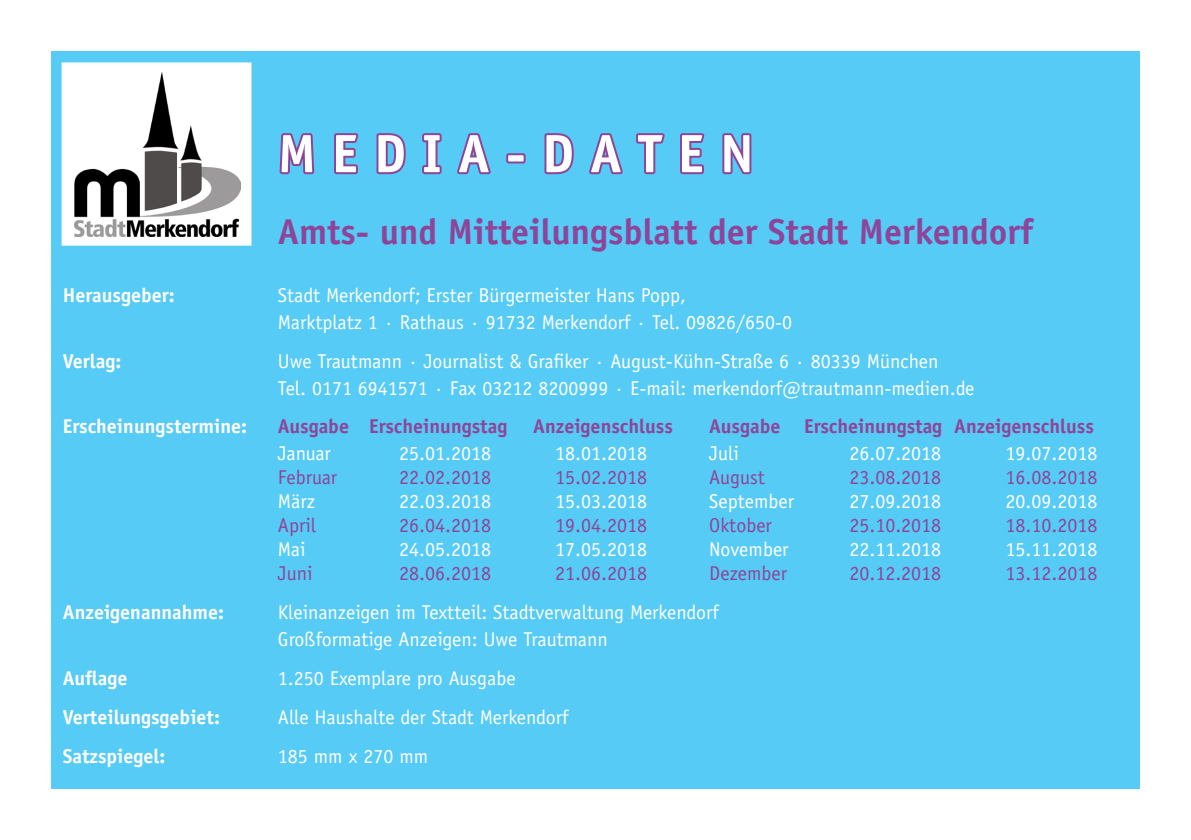
<style>
.page{position:relative;width:1191px;height:840px;background:#fff}
.page>*{position:absolute;margin:0;border:0;box-sizing:border-box;transform-origin:0 0}
.t1{font:700 54px "Officina Sans";color:#fff}
.t2{font:700 36px "Officina Sans";color:#8e4599}
.t3{font:20px/26.8px "Officina Sans";color:#fff}
.t4{font:20px "Officina Sans";color:#8e4599}
.t5{font:700 20px "Officina Sans";color:#fff}
.t6{font:700 20px "Officina Sans";color:#8e4599}
</style>
<div class="page">
<div style="left:51px;top:51px;width:1089px;height:737px;background:#56cbf5"></div>
<div style="left:62px;top:62px;width:189px;height:183px;background:#fff"></div>
<img style="left:75px;top:71px;width:166px;height:165px">
<svg style="left:279px;top:133px;width:36px;height:42px"></svg>
<svg style="left:334px;top:133px;width:25px;height:42px"></svg>
<svg style="left:376px;top:133px;width:30px;height:42px"></svg>
<svg style="left:422px;top:133px;width:20px;height:42px"></svg>
<svg style="left:457px;top:133px;width:34px;height:42px"></svg>
<div style="left:506px;top:153px;width:19px;height:10px;border:4px solid #8e4599"></div>
<svg style="left:544px;top:133px;width:30px;height:42px"></svg>
<svg style="left:589px;top:133px;width:34px;height:42px"></svg>
<svg style="left:636px;top:133px;width:29px;height:42px"></svg>
<svg style="left:680px;top:133px;width:25px;height:42px"></svg>
<svg style="left:722px;top:133px;width:30px;height:42px"></svg>
<h1 class="t1" style="left:278px;top:120px;width:477px">M E D I A - D A T E N</h1>
<h2 class="t2" style="left:278px;top:209px;width:757px">Amts- und Mitteilungsblatt der Stadt Merkendorf</h2>
<p class="t5" style="left:63px;top:283px;width:113px">Herausgeber:</p>
<p class="t3" style="left:278px;top:282px;width:516px">Stadt Merkendorf; Erster Bürgermeister Hans Popp,<br>Marktplatz 1 · Rathaus · 91732 Merkendorf · Tel. 09826/650-0</p>
<p class="t5" style="left:63px;top:348px;width:60px">Verlag:</p>
<p class="t3" style="left:278px;top:347px;width:698px">Uwe Trautmann · Journalist &amp; Grafiker · August-Kühn-Straße 6 · 80339 München<br>Tel. 0171 6941571 · Fax 03212 8200999 · E-mail: merkendorf@trautmann-medien.de</p>
<p class="t5" style="left:63px;top:414px;width:186px">Erscheinungstermine:</p>
<p class="t6" style="left:278px;top:414px;width:231px">Ausgabe Erscheinungstag</p>
<p class="t6" style="left:533px;top:414px;width:141px">Anzeigenschluss</p>
<p class="t6" style="left:709px;top:414px;width:386px">Ausgabe Erscheinungstag Anzeigenschluss</p>
<p class="t3" style="left:278px;top:440px;width:55px">Januar</p>
<p class="t3" style="left:399px;top:440px;width:93px">25.01.2018</p>
<p class="t3" style="left:555px;top:440px;width:93px">18.01.2018</p>
<p class="t3" style="left:709px;top:440px;width:31px">Juli</p>
<p class="t3" style="left:849px;top:440px;width:93px">26.07.2018</p>
<p class="t3" style="left:1005px;top:440px;width:93px">19.07.2018</p>
<p class="t4" style="left:278px;top:465px;width:61px">Februar</p>
<p class="t4" style="left:399px;top:465px;width:93px">22.02.2018</p>
<p class="t4" style="left:555px;top:465px;width:93px">15.02.2018</p>
<p class="t4" style="left:709px;top:465px;width:57px">August</p>
<p class="t4" style="left:849px;top:465px;width:93px">23.08.2018</p>
<p class="t4" style="left:1005px;top:465px;width:93px">16.08.2018</p>
<p class="t3" style="left:278px;top:488px;width:39px">März</p>
<p class="t3" style="left:399px;top:488px;width:93px">22.03.2018</p>
<p class="t3" style="left:555px;top:488px;width:93px">15.03.2018</p>
<p class="t3" style="left:709px;top:488px;width:86px">September</p>
<p class="t3" style="left:849px;top:488px;width:93px">27.09.2018</p>
<p class="t3" style="left:1005px;top:488px;width:93px">20.09.2018</p>
<p class="t4" style="left:278px;top:513px;width:40px">April</p>
<p class="t4" style="left:399px;top:513px;width:93px">26.04.2018</p>
<p class="t4" style="left:555px;top:513px;width:93px">19.04.2018</p>
<p class="t4" style="left:709px;top:513px;width:64px">Oktober</p>
<p class="t4" style="left:849px;top:513px;width:93px">25.10.2018</p>
<p class="t4" style="left:1005px;top:513px;width:93px">18.10.2018</p>
<p class="t3" style="left:278px;top:536px;width:29px">Mai</p>
<p class="t3" style="left:399px;top:536px;width:93px">24.05.2018</p>
<p class="t3" style="left:555px;top:536px;width:93px">17.05.2018</p>
<p class="t3" style="left:709px;top:536px;width:81px">November</p>
<p class="t3" style="left:849px;top:536px;width:93px">22.11.2018</p>
<p class="t3" style="left:1005px;top:536px;width:93px">15.11.2018</p>
<p class="t4" style="left:278px;top:561px;width:36px">Juni</p>
<p class="t4" style="left:399px;top:561px;width:93px">28.06.2018</p>
<p class="t4" style="left:555px;top:561px;width:93px">21.06.2018</p>
<p class="t4" style="left:709px;top:561px;width:79px">Dezember</p>
<p class="t4" style="left:849px;top:561px;width:93px">20.12.2018</p>
<p class="t4" style="left:1005px;top:561px;width:93px">13.12.2018</p>
<p class="t5" style="left:63px;top:599px;width:163px">Anzeigenannahme:</p>
<p class="t3" style="left:278px;top:598px;width:442px">Kleinanzeigen im Textteil: Stadtverwaltung Merkendorf<br>Großformatige Anzeigen: Uwe Trautmann</p>
<p class="t5" style="left:63px;top:665px;width:66px">Auflage</p>
<p class="t3" style="left:278px;top:664px;width:239px">1.250 Exemplare pro Ausgabe</p>
<p class="t5" style="left:63px;top:704px;width:159px">Verteilungsgebiet:</p>
<p class="t3" style="left:278px;top:703px;width:292px">Alle Haushalte der Stadt Merkendorf</p>
<p class="t5" style="left:63px;top:743px;width:104px">Satzspiegel:</p>
<p class="t3" style="left:278px;top:742px;width:152px">185 mm x 270 mm</p>
</div>
